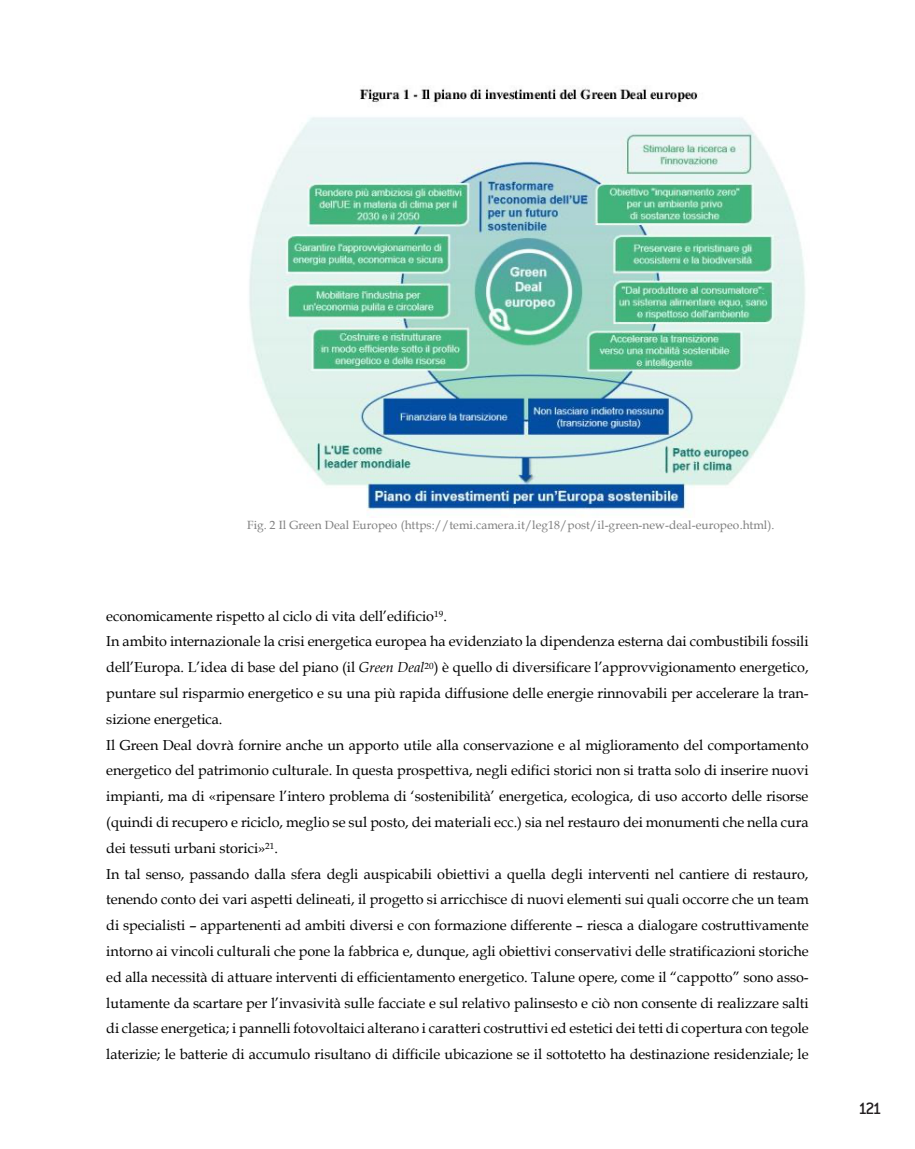
<style>
.page{position:relative;width:915px;height:1149px;background:#fff}
.page>*{position:absolute;margin:0;border:0;box-sizing:border-box;transform-origin:0 0}
.t1{font:500 18px "Conduit ITC";color:#231f20}
.t2{font:14.4px/25.8px "Book Antiqua";letter-spacing:-.005em;color:#000}
.t3{font:11.85px "Book Antiqua";letter-spacing:.005em;color:#7f7f7f}
.s1{font-style:italic}
</style>
<div class="page">
<img style="left:249px;top:88px;width:556px;height:429px">
<p class="t3" style="left:247px;top:518px;width:528px">Fig. 2 Il Green Deal Europeo (https://temi.camera.it/leg18/post/il-green-new-deal-europeo.html).</p>
<p class="t2" style="left:106px;top:603px;width:703px">economicamente rispetto al ciclo di vita dell’edificio<sup>19</sup>.<br>In ambito internazionale la crisi energetica europea ha evidenziato la dipendenza esterna dai combustibili fossili dell’Europa. L’idea di base del piano (il <span class="s1">Green Deal</span><sup>20</sup>) è quello di diversificare l’approvvigionamento energetico, puntare sul risparmio energetico e su una più rapida diffusione delle energie rinnovabili per accelerare la tran&shy;sizione energetica.<br>Il Green Deal dovrà fornire anche un apporto utile alla conservazione e al miglioramento del comportamento energetico del patrimonio culturale. In questa prospettiva, negli edifici storici non si tratta solo di inserire nuovi impianti, ma di «ripensare l’intero problema di ‘sostenibilità’ energetica, ecologica, di uso accorto delle risorse (quindi di recupero e riciclo, meglio se sul posto, dei materiali ecc.) sia nel restauro dei monumenti che nella cura dei tessuti urbani storici»<sup>21</sup>.<br>In tal senso, passando dalla sfera degli auspicabili obiettivi a quella degli interventi nel cantiere di restauro, tenendo conto dei vari aspetti delineati, il progetto si arricchisce di nuovi elementi sui quali occorre che un team di specialisti – appartenenti ad ambiti diversi e con formazione differente – riesca a dialogare costruttivamente intorno ai vincoli culturali che pone la fabbrica e, dunque, agli obiettivi conservativi delle stratificazioni storiche ed alla necessità di attuare interventi di efficientamento energetico. Talune opere, come il “cappotto” sono asso&shy;lutamente da scartare per l’invasività sulle facciate e sul relativo palinsesto e ciò non consente di realizzare salti di classe energetica; i pannelli fotovoltaici alterano i caratteri costruttivi ed estetici dei tetti di copertura con tegole laterizie; le batterie di accumulo risultano di difficile ubicazione se il sottotetto ha destinazione residenziale; le</p>
<p class="t1" style="left:857px;top:1097px;width:25px">121</p>
</div>
